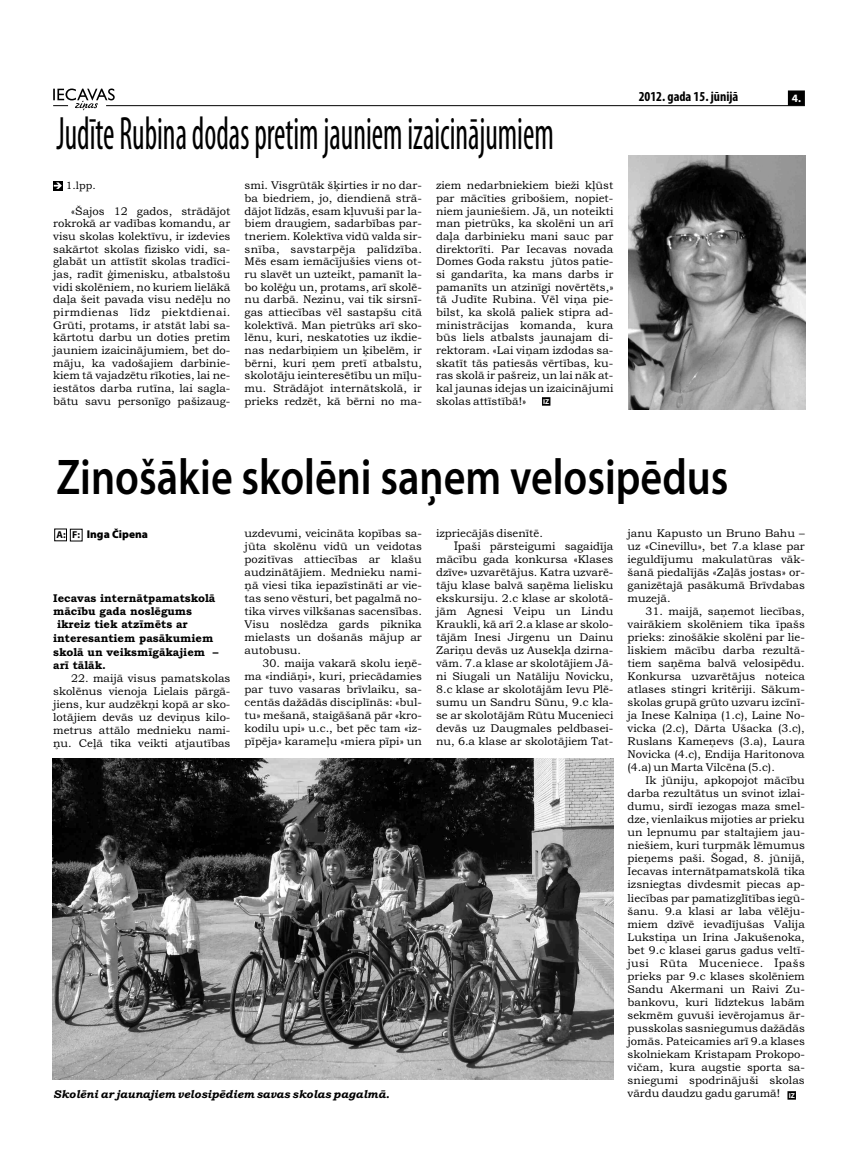
<style>
.page{position:relative;width:851px;height:1170px;background:#fff}
.page>*{position:absolute;margin:0;border:0;box-sizing:border-box;transform-origin:0 0}
.t1{font:600 50.38px "Myriad Pro";color:#000;scale:.84 1}
.t2{font:condensed 47px "Myriad Pro";color:#000;scale:.67 1}
.t3{font:700 condensed 13.75px "Myriad Pro";color:#000}
.t4{font:11.25px/12.6px "Bookman Old Style";color:#000;text-align:justify}
.t5{font:italic 11.25px "Bookman Old Style";color:#000}
.t6{font:11.25px "Bookman Old Style";letter-spacing:.03em;color:#000}
.t7{font:900 11.25px "Myriad Pro";color:#000}
.t8{font:700 11.25px "Myriad Pro";color:#fff}
.t9{font:10.62px "Bookman Old Style";color:#000}
.t10{font:700 7.12px "Myriad Pro";color:#fff}
.s1{font-weight:700;font-size:10px}
</style>
<div class="page">
<svg style="left:53px;top:88px;width:752px;height:22px"></svg>
<img style="left:53px;top:758px;width:560px;height:321px">
<img style="left:628px;top:155px;width:176px;height:254px">
<div style="left:70px;top:529px;width:12px;height:12px;border:1px solid #000"></div>
<div style="left:54px;top:528px;width:13px;height:13px;border:1px solid #000"></div>
<div style="left:53px;top:181px;width:9px;height:9px;background:#000"></div>
<svg style="left:54px;top:182px;width:8px;height:7px"></svg>
<div style="left:787px;top:1091px;width:8px;height:8px;background:#000"></div>
<div style="left:542px;top:397px;width:8px;height:8px;background:#000"></div>
<p class="t2" style="left:56px;top:113px;width:743px">Judīte Rubina dodas pretim jauniem izaicinājumiem</p>
<p class="t9" style="left:66px;top:182px;width:31px">1.lpp.</p>
<p class="t4" style="left:53px;top:205px;width:179px;text-indent:18px">«Šajos 12 gados, strādājot rokrokā ar vadības komandu, ar visu skolas kolektīvu, ir izdevies sakārtot skolas fizisko vidi, sa&shy;glabāt un attīstīt skolas tradīci&shy;jas, radīt ģimenisku, atbalstošu vidi skolēniem, no kuriem lielākā daļa šeit pavada visu nedēļu no pirmdienas līdz piektdienai.<br>Grūti, protams, ir atstāt labi sa&shy;kārtotu darbu un doties pretim jauniem izaicinājumiem, bet do&shy;māju, ka vadošajiem darbinie&shy;kiem tā vajadzētu rīkoties, lai ne&shy;iestātos darba rutīna, lai sagla&shy;bātu savu personīgo pašizaug-</p>
<p class="t4" style="left:244px;top:180px;width:179px">smi. Visgrūtāk šķirties ir no dar&shy;ba biedriem, jo, diendienā strā&shy;dājot līdzās, esam kļuvuši par la&shy;biem draugiem, sadarbības par&shy;tneriem. Kolektīva vidū valda sir&shy;snība, savstarpēja palīdzība.<br>Mēs esam iemācījušies viens ot&shy;ru slavēt un uzteikt, pamanīt la&shy;bo kolēģu un, protams, arī skolē&shy;nu darbā. Nezinu, vai tik sirsnī&shy;gas attiecības vēl sastapšu citā kolektīvā. Man pietrūks arī sko&shy;lēnu, kuri, neskatoties uz ikdie&shy;nas nedarbiņiem un ķibelēm, ir bērni, kuri ņem pretī atbalstu, skolotāju ieinteresētību un mīļu&shy;mu. Strādājot internātskolā, ir prieks redzēt, kā bērni no ma-</p>
<p class="t4" style="left:436px;top:180px;width:179px">ziem nedarbniekiem bieži kļūst par mācīties gribošiem, nopiet&shy;niem jauniešiem. Jā, un noteikti man pietrūks, ka skolēni un arī daļa darbinieku mani sauc par direktorīti. Par Iecavas novada Domes Goda rakstu jūtos patie&shy;si gandarīta, ka mans darbs ir pamanīts un atzinīgi novērtēts,» tā Judīte Rubina. Vēl viņa pie&shy;bilst, ka skolā paliek stipra ad&shy;ministrācijas komanda, kura būs liels atbalsts jaunajam di&shy;rektoram. «Lai viņam izdodas sa&shy;skatīt tās patiesās vērtības, ku&shy;ras skolā ir pašreiz, un lai nāk at&shy;kal jaunas idejas un izaicinājumi skolas attīstībā!»</p>
<p class="t10" style="left:543px;top:398px;width:8px">IZ</p>
<p class="t3" style="left:638px;top:90px;width:101px">2012. gada 15. jūnijā</p>
<p class="t8" style="left:791px;top:93px;width:11px">4.</p>
<p class="t1" style="left:56px;top:456px;width:801px">Zinošākie skolēni saņem velosipēdus</p>
<p class="t7" style="left:56px;top:529px;width:93px"><span class="s1">A: F:</span> Inga Čipena</p>
<p class="t4" style="left:244px;top:527px;width:179px;line-height:13px">uzdevumi, veicināta kopības sa&shy;jūta skolēnu vidū un veidotas pozitīvas attiecības ar klašu audzinātājiem. Mednieku nami&shy;ņā viesi tika iepazīstināti ar vie&shy;tas seno vēsturi, bet pagalmā no&shy;tika virves vilkšanas sacensības.<br>Visu noslēdza gards piknika mielasts un došanās mājup ar autobusu.</p>
<p class="t4" style="left:244px;top:657px;width:179px;line-height:13px;text-indent:18px">30. maija vakarā skolu ieņē&shy;ma «indiāņi», kuri, priecādamies par tuvo vasaras brīvlaiku, sa&shy;centās dažādās disciplīnās: «bul&shy;tu» mešanā, staigāšanā pār «kro&shy;kodilu upi» u.c., bet pēc tam «iz&shy;pīpēja» karameļu «miera pīpi» un</p>
<p class="t4" style="left:436px;top:528px;width:108px">izpriecājās disenītē.</p>
<p class="t4" style="left:454px;top:540px;width:161px">Īpaši pārsteigumi sagaidīja</p>
<p class="t4" style="left:436px;top:553px;width:179px">mācību gada konkursa «Klases</p>
<p class="t4" style="left:436px;top:566px;width:179px">dzīve» uzvarētājus. Katra uzvarē-</p>
<p class="t4" style="left:436px;top:579px;width:179px">tāju klase balvā saņēma lielisku</p>
<p class="t4" style="left:436px;top:592px;width:179px">ekskursiju. 2.c klase ar skolotā-</p>
<p class="t4" style="left:436px;top:605px;width:179px">jām Agnesi Veipu un Lindu</p>
<p class="t4" style="left:436px;top:619px;width:179px">Kraukli, kā arī 2.a klase ar skolo-</p>
<p class="t4" style="left:436px;top:632px;width:179px">tājām Inesi Jirgenu un Dainu</p>
<p class="t4" style="left:436px;top:645px;width:179px">Zariņu devās uz Ausekļa dzirna-</p>
<p class="t4" style="left:436px;top:658px;width:179px">vām. 7.a klase ar skolotājiem Jā-</p>
<p class="t4" style="left:436px;top:671px;width:179px">ni Siugali un Natāliju Novicku,</p>
<p class="t4" style="left:436px;top:684px;width:179px">8.c klase ar skolotājām Ievu Plē-</p>
<p class="t4" style="left:436px;top:697px;width:179px">sumu un Sandru Sūnu, 9.c kla-</p>
<p class="t4" style="left:436px;top:710px;width:179px">se ar skolotājām Rūtu Mucenieci</p>
<p class="t4" style="left:436px;top:723px;width:179px">devās uz Daugmales peldbasei-</p>
<p class="t4" style="left:436px;top:736px;width:179px">nu, 6.a klase ar skolotājiem Tat-</p>
<p class="t4" style="left:627px;top:527px;width:179px;line-height:13px">janu Kapusto un Bruno Bahu – uz «Cinevillu», bet 7.a klase par ieguldījumu makulatūras vāk&shy;šanā piedalījās «Zaļās jostas» or&shy;ganizētajā pasākumā Brīvdabas muzejā.</p>
<p class="t4" style="left:645px;top:605px;width:161px">31. maijā, saņemot liecības,</p>
<p class="t4" style="left:627px;top:619px;width:179px">vairākiem skolēniem tika īpašs</p>
<p class="t4" style="left:627px;top:632px;width:179px">prieks: zinošākie skolēni par lie-</p>
<p class="t4" style="left:627px;top:645px;width:179px">liskiem mācību darba rezultā-</p>
<p class="t4" style="left:627px;top:658px;width:179px">tiem saņēma balvā velosipēdu.</p>
<p class="t4" style="left:627px;top:671px;width:179px">Konkursa uzvarētājus noteica</p>
<p class="t4" style="left:627px;top:684px;width:179px">atlases stingri kritēriji. Sākum-</p>
<p class="t4" style="left:627px;top:697px;width:179px">skolas grupā grūto uzvaru izcīnī-</p>
<p class="t4" style="left:627px;top:710px;width:179px">ja Inese Kalniņa (1.c), Laine No-</p>
<p class="t4" style="left:627px;top:723px;width:179px">vicka (2.c), Dārta Ušacka (3.c),</p>
<p class="t4" style="left:627px;top:736px;width:179px">Ruslans Kameņevs (3.a), Laura</p>
<p class="t4" style="left:627px;top:749px;width:179px">Novicka (4.c), Endija Haritonova</p>
<p class="t4" style="left:627px;top:762px;width:149px">(4.a) un Marta Vilcēna (5.c).</p>
<p class="t4" style="left:645px;top:775px;width:161px">Ik jūniju, apkopojot mācību</p>
<p class="t4" style="left:627px;top:788px;width:179px">darba rezultātus un svinot izlai-</p>
<p class="t4" style="left:627px;top:801px;width:179px">dumu, sirdī iezogas maza smel-</p>
<p class="t4" style="left:627px;top:814px;width:179px">dze, vienlaikus mijoties ar prieku</p>
<p class="t4" style="left:627px;top:827px;width:179px">un lepnumu par staltajiem jau-</p>
<p class="t4" style="left:627px;top:840px;width:179px">niešiem, kuri turpmāk lēmumus</p>
<p class="t4" style="left:627px;top:853px;width:179px">pieņems paši. Šogad, 8. jūnijā,</p>
<p class="t4" style="left:627px;top:866px;width:179px">Iecavas internātpamatskolā tika</p>
<p class="t4" style="left:627px;top:879px;width:179px">izsniegtas divdesmit piecas ap-</p>
<p class="t4" style="left:627px;top:892px;width:179px">liecības par pamatizglītības iegū-</p>
<p class="t4" style="left:627px;top:905px;width:179px">šanu. 9.a klasi ar laba vēlēju-</p>
<p class="t4" style="left:627px;top:918px;width:179px">miem dzīvē ievadījušas Valija</p>
<p class="t4" style="left:627px;top:931px;width:179px">Lukstiņa un Irina Jakušenoka,</p>
<p class="t4" style="left:627px;top:944px;width:179px">bet 9.c klasei garus gadus veltī-</p>
<p class="t6" style="left:627px;top:958px;width:179px">jusi Rūta Muceniece. Īpašs</p>
<p class="t4" style="left:627px;top:970px;width:179px">prieks par 9.c klases skolēniem</p>
<p class="t4" style="left:627px;top:983px;width:179px">Sandu Akermani un Raivi Zu-</p>
<p class="t4" style="left:627px;top:996px;width:179px">bankovu, kuri līdztekus labām</p>
<p class="t4" style="left:627px;top:1009px;width:179px">sekmēm guvuši ievērojamus ār-</p>
<p class="t4" style="left:627px;top:1022px;width:179px">pusskolas sasniegumus dažādās</p>
<p class="t4" style="left:627px;top:1035px;width:179px">jomās. Pateicamies arī 9.a klases</p>
<p class="t4" style="left:627px;top:1048px;width:179px">skolniekam Kristapam Prokopo-</p>
<p class="t4" style="left:627px;top:1061px;width:179px">vičam, kura augstie sporta sa-</p>
<p class="t4" style="left:627px;top:1074px;width:179px">sniegumi spodrinājuši skolas</p>
<p class="t4" style="left:627px;top:1087px;width:154px">vārdu daudzu gadu garumā!</p>
<p class="t4" style="left:53px;top:592px;width:164px">Iecavas internātpamatskolā</p>
<p class="t4" style="left:53px;top:606px;width:140px">mācību gada noslēgums</p>
<p class="t4" style="left:57px;top:619px;width:132px">ikreiz tiek atzīmēts ar</p>
<p class="t4" style="left:53px;top:632px;width:161px">interesantiem pasākumiem</p>
<p class="t4" style="left:53px;top:646px;width:167px">skolā un veiksmīgākajiem –</p>
<p class="t4" style="left:53px;top:660px;width:54px">arī tālāk.</p>
<p class="t4" style="left:53px;top:672px;width:179px;line-height:13px;text-indent:18px">22. maijā visus pamatskolas skolēnus vienoja Lielais pārgā&shy;jiens, kur audzēkņi kopā ar sko&shy;lotājiem devās uz deviņus kilo&shy;metrus attālo mednieku nami&shy;ņu. Ceļā tika veikti atjautības</p>
<p class="t5" style="left:53px;top:1090px;width:338px">Skolēni ar jaunajiem velosipēdiem savas skolas pagalmā.</p>
<p class="t10" style="left:788px;top:1092px;width:8px">IZ</p>
</div>
